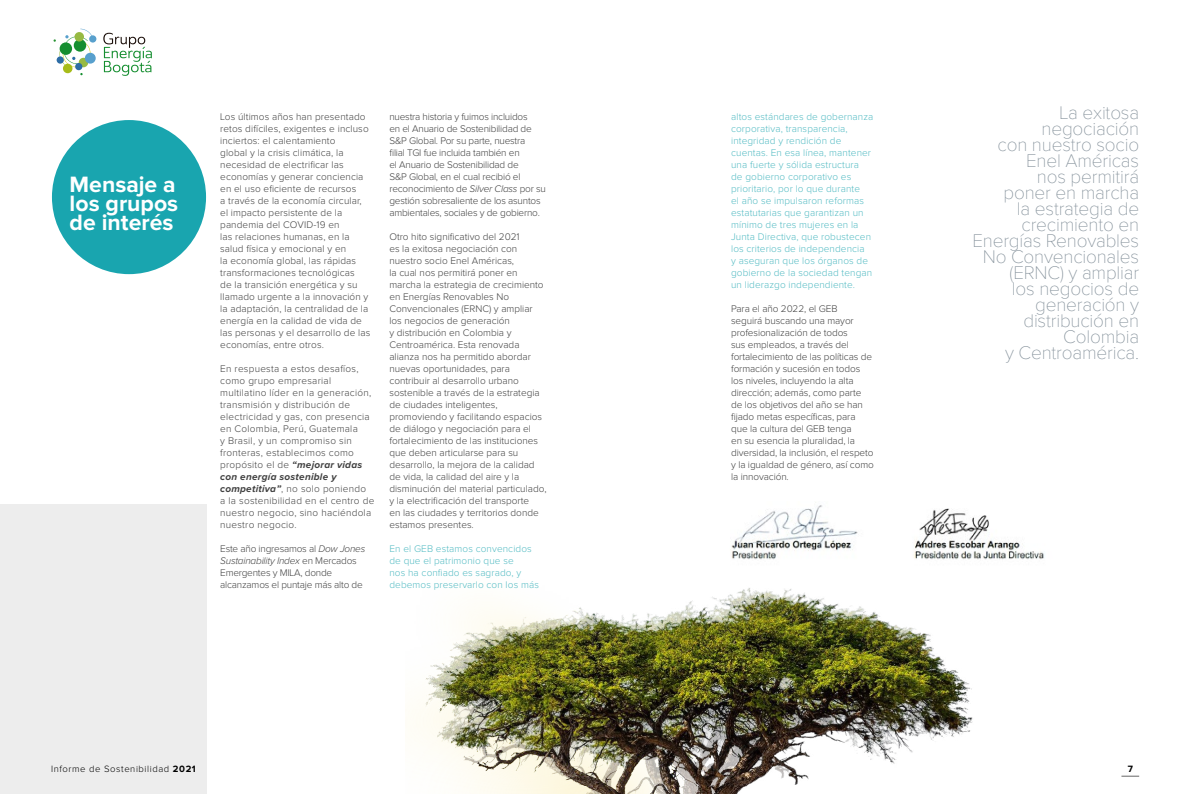
<style>
.page{position:relative;width:1191px;height:794px;background:#fff}
.page>*{position:absolute;margin:0;border:0;box-sizing:border-box;transform-origin:0 0}
.t1{font:700 23px/19px "Proxima Nova";color:#fff;text-align:justify}
.t2{font:100 19px/16px "Proxima Nova T";letter-spacing:-.01em;color:#808d97;text-align:right}
.t3{font:300 10px/12px "Proxima Nova";color:#404040}
.t4{font:300 10px/12px "Proxima Nova";letter-spacing:.01em;color:#53bbc3}
.t5{font:300 10px/12px "Proxima Nova";letter-spacing:-.02em;color:#404040}
.t6{font:300 10px/12px "Proxima Nova";letter-spacing:.025em;color:#404040}
.t7{font:300 9.5px "Proxima Nova";letter-spacing:.06em;color:#000}
.t8{font:700 9.5px "Proxima Nova";color:#000}
.s1{font-weight:700;font-style:italic}
.s2{font-style:italic}
.s3{font-weight:700}
</style>
<div class="page">
<img style="left:416px;top:588px;width:557px;height:206px">
<div style="left:52px;top:120px;width:154px;height:154px;background:#19a5af;border-radius:50%"></div>
<div style="left:0;top:504px;width:206px;height:290px;background:#ededed"></div>
<img style="left:730px;top:505px;width:315px;height:55px">
<div style="left:63px;top:64px;width:9px;height:9px;background:#a7bc19;border-radius:50%"></div>
<div style="left:85px;top:53px;width:11px;height:11px;background:#58a0cd;border-radius:50%"></div>
<div style="left:89px;top:35px;width:7px;height:8px;background:#58a0cd;border-radius:50%"></div>
<div style="left:75px;top:63px;width:7px;height:7px;background:#2d6da6;border-radius:50%"></div>
<svg style="left:103px;top:33px;width:49px;height:43px"></svg>
<svg style="left:53px;top:29px;width:41px;height:38px"></svg>
<svg style="left:1121px;top:775px;width:18px;height:1px"></svg>
<h1 class="t1" style="left:70px;top:175px;width:110px">Mensaje a los grupos de interés</h1>
<p class="t3" style="left:220px;top:111px;width:152px">Los últimos años han presentado retos difíciles, exigentes e incluso inciertos: el calentamiento<br>global y la crisis climática, la necesidad de electrificar las economías y generar conciencia en el uso eficiente de recursos<br>a través de la economía circular, el impacto persistente de la pandemia del COVID-19 en<br>las relaciones humanas, en la salud física y emocional y en<br>la economía global, las rápidas transformaciones tecnológicas<br>de la transición energética y su llamado urgente a la innovación y la adaptación, la centralidad de la energía en la calidad de vida de las personas y el desarrollo de las economías, entre otros.</p>
<p class="t6" style="left:220px;top:363px;width:156px">En respuesta a estos desafíos, como grupo empresarial multilatino líder en la generación, transmisión y distribución de electricidad y gas, con presencia en Colombia, Perú, Guatemala<br>y Brasil, y un compromiso sin fronteras, establecimos como propósito el de <span class="s1">“mejorar vidas con energía sostenible y competitiva”</span>, no solo poniendo<br>a la sostenibilidad en el centro de nuestro negocio, sino haciéndola nuestro negocio.</p>
<p class="t5" style="left:220px;top:543px;width:147px">Este año ingresamos al <span class="s2">Dow Jones<br>Sustainability Index</span> en Mercados<br>Emergentes y MILA, donde alcanzamos el puntaje más alto de</p>
<p class="t5" style="left:389px;top:111px;width:158px">nuestra historia y fuimos incluidos<br>en el Anuario de Sostenibilidad de S&amp;P Global. Por su parte, nuestra<br>filial TGI fue incluida también en<br>el Anuario de Sostenibilidad de<br>S&amp;P Global, en el cual recibió el reconocimiento de <span class="s2">Silver Class</span> por su gestión sobresaliente de los asuntos ambientales, sociales y de gobierno.</p>
<p class="t3" style="left:389px;top:231px;width:159px">Otro hito significativo del 2021<br>es la exitosa negociación con nuestro socio Enel Américas,<br>la cual nos permitirá poner en marcha la estrategia de crecimiento en Energías Renovables No<br>Convencionales (ERNC) y ampliar los negocios de generación<br>y distribución en Colombia y<br>Centroamérica. Esta renovada alianza nos ha permitido abordar nuevas oportunidades, para contribuir al desarrollo urbano sostenible a través de la estrategia de ciudades inteligentes, promoviendo y facilitando espacios de diálogo y negociación para el fortalecimiento de las instituciones que deben articularse para su desarrollo, la mejora de la calidad de vida, la calidad del aire y la disminución del material particulado, y la electrificación del transporte<br>en las ciudades y territorios donde estamos presentes.</p>
<p class="t4" style="left:389px;top:543px;width:151px">En el GEB estamos convencidos de que el patrimonio que se<br>nos ha confiado es sagrado, y debemos preservarlo con los más</p>
<p class="t4" style="left:731px;top:111px;width:144px">altos estándares de gobernanza corporativa, transparencia, integridad y rendición de cuentas. En esa línea, mantener una fuerte y sólida estructura<br>de gobierno corporativo es prioritario, por lo que durante<br>el año se impulsaron reformas estatutarias que garantizan un mínimo de tres mujeres en la<br>Junta Directiva, que robustecen los criterios de independencia<br>y aseguran que los órganos de gobierno de la sociedad tengan un liderazgo independiente.</p>
<p class="t3" style="left:731px;top:303px;width:144px">Para el año 2022, el GEB<br>seguirá buscando una mayor profesionalización de todos<br>sus empleados, a través del fortalecimiento de las políticas de formación y sucesión en todos los niveles, incluyendo la alta dirección; además, como parte de los objetivos del año se han fijado metas específicas, para que la cultura del GEB tenga<br>en su esencia la pluralidad, la diversidad, la inclusión, el respeto y la igualdad de género, así como la innovación.</p>
<p class="t2" style="left:972px;top:104px;width:168px">La exitosa negociación<br>con nuestro socio<br>Enel Américas<br>nos permitirá<br>poner en marcha<br>la estrategia de crecimiento en<br>Energías Renovables<br>No Convencionales (ERNC) y ampliar<br>los negocios de generación y distribución en<br>Colombia<br>y Centroamérica.</p>
<p class="t7" style="left:51px;top:764px;width:146px">Informe de Sostenibilidad <span class="s3">2021</span></p>
<p class="t8" style="left:1127px;top:763px;width:7px">7</p>
</div>
